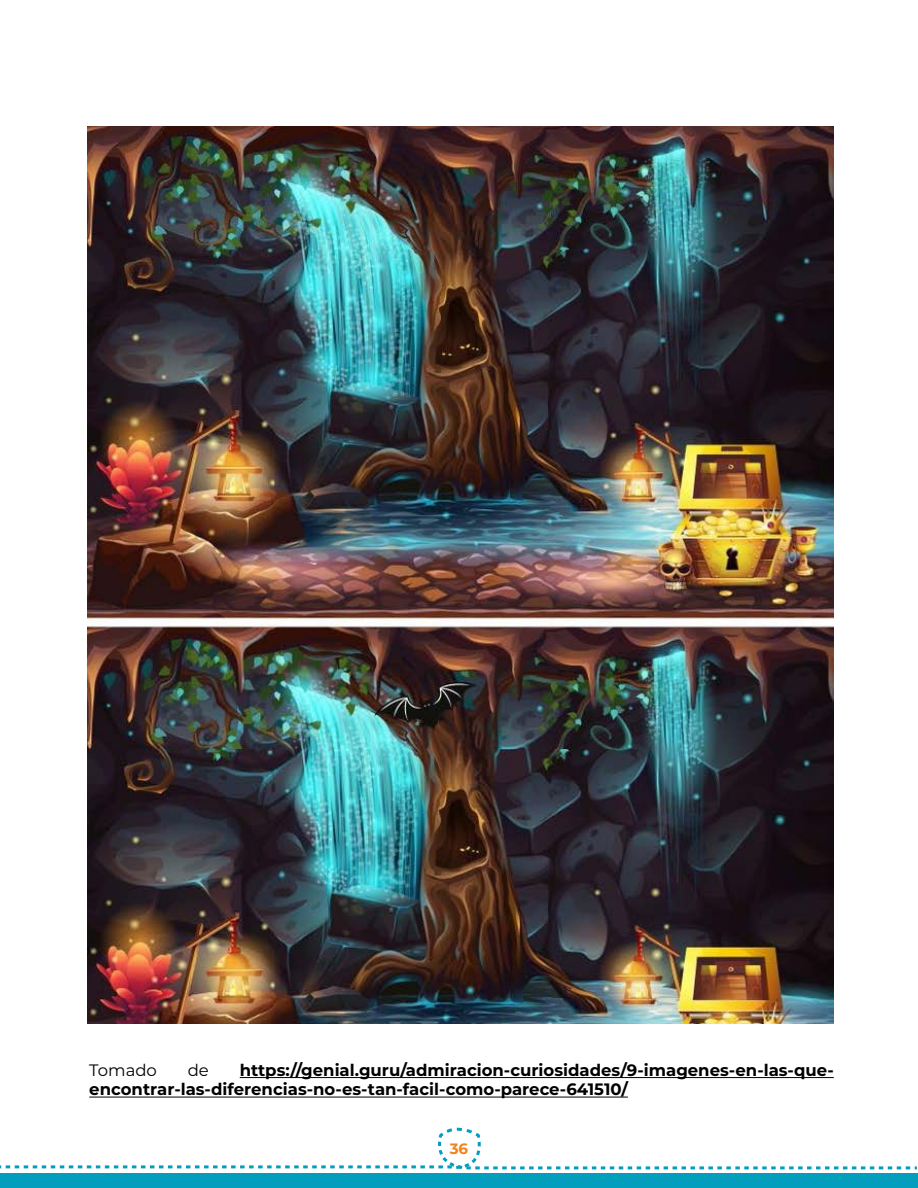
<style>
.page{position:relative;width:918px;height:1188px;background:#fff}
.page>*{position:absolute;margin:0;border:0;box-sizing:border-box;transform-origin:0 0}
.t1{font:700 16.5px/19.5px "Montserrat";color:#000}
.t2{font:16.5px "Montserrat";color:#000}
.t3{font:700 15px "Montserrat";color:#f1841a}
</style>
<div class="page">
<div style="left:0;top:1173px;width:918px;height:15px;background:#039ebe"></div>
<svg style="left:0;top:1127px;width:917px;height:43px"></svg>
<img style="left:87px;top:126px;width:747px;height:898px">
<hr style="left:240px;top:1077px;width:594px;height:1px;background:#000">
<hr style="left:89px;top:1097px;width:539px;height:1px;background:#000">
<p class="t1" style="left:89px;top:1059px;width:746px;text-indent:150px">https://genial.guru/admiracion-curiosidades/9-imagenes-en-las-que&shy;encontrar-las-diferencias-no-es-tan-facil-como-parece-641510/</p>
<p class="t2" style="left:89px;top:1059px;width:69px">Tomado</p>
<p class="t2" style="left:188px;top:1059px;width:23px">de</p>
<p class="t3" style="left:450px;top:1137px;width:20px">36</p>
</div>
